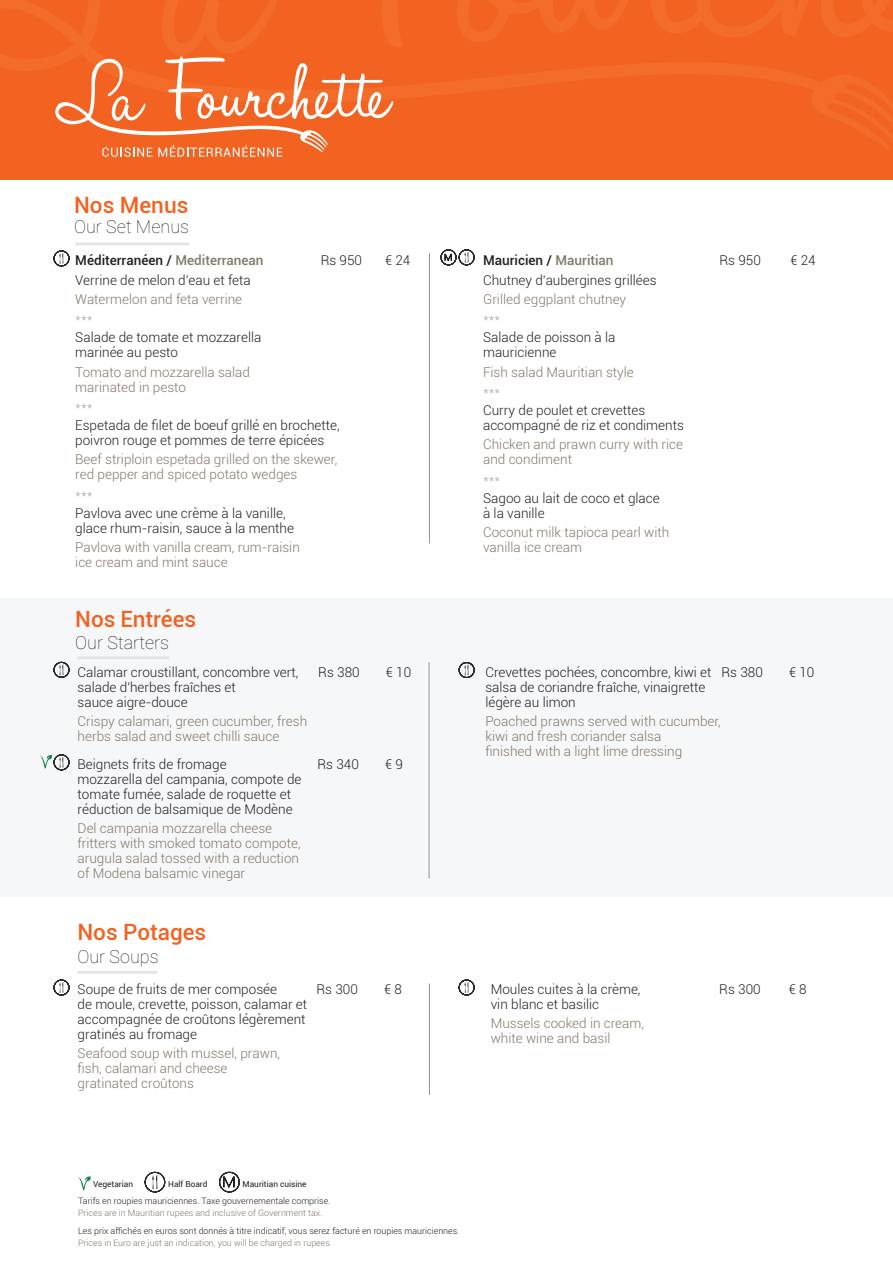
<style>
.page{position:relative;width:893px;height:1263px;background:#fff}
.page>*{position:absolute;margin:0;border:0;box-sizing:border-box;transform-origin:0 0}
.t1{font:500 22.5px "Roboto";color:#f26221}
.t2{font:100 18px "Roboto";color:#231f20}
.t3{font:300 13.5px/15px "Roboto";color:#231f20}
.t4{font:300 13.5px/15px "Roboto";color:#837969}
.t5{font:500 13.5px "Roboto";color:#231f20}
.t6{font:300 13.5px "Roboto";color:#a7a8ac}
.t7{font:300 8.85px/11.9px "Roboto";color:#231f20}
.t8{font:300 8.85px "Roboto";color:#837969}
.t9{font:8.25px "Roboto";color:#231f20}
.s1{color:#837969}
.s2{font-size:7.05px;color:#837969}
</style>
<div class="page">
<div style="left:0;top:598px;width:893px;height:299px;background:#f6f7f9"></div>
<div style="left:0;top:0;width:893px;height:179px;background:#f26221"></div>
<svg style="left:55px;top:56px;width:339px;height:101px"></svg>
<hr style="left:429px;top:253px;width:1px;height:290px;background:#939598">
<hr style="left:429px;top:662px;width:1px;height:216px;background:#939598">
<hr style="left:429px;top:984px;width:1px;height:111px;background:#939598">
<svg style="left:78px;top:1176px;width:13px;height:14px"></svg>
<svg style="left:145px;top:1172px;width:20px;height:20px"></svg>
<svg style="left:219px;top:1172px;width:20px;height:20px"></svg>
<svg style="left:54px;top:251px;width:15px;height:15px"></svg>
<svg style="left:441px;top:250px;width:33px;height:15px"></svg>
<svg style="left:54px;top:662px;width:15px;height:15px"></svg>
<svg style="left:39px;top:755px;width:30px;height:15px"></svg>
<svg style="left:459px;top:662px;width:15px;height:16px"></svg>
<svg style="left:54px;top:980px;width:15px;height:15px"></svg>
<svg style="left:459px;top:980px;width:15px;height:15px"></svg>
<hr style="left:75px;top:242px;width:114px;height:3px;background:#e4e5e7">
<hr style="left:78px;top:656px;width:91px;height:3px;background:#e4e5e7">
<hr style="left:77px;top:971px;width:80px;height:3px;background:#e4e5e7">
<h1 class="t1" style="left:74px;top:189px;width:116px">Nos Menus</h1>
<h2 class="t2" style="left:74px;top:214px;width:117px">Our Set Menus</h2>
<p class="t5" style="left:75px;top:251px;width:190px">Méditerranéen / <span class="s1">Mediterranean</span></p>
<p class="t3" style="left:321px;top:253px;width:43px">Rs 950</p>
<p class="t3" style="left:385px;top:253px;width:27px">€ 24</p>
<p class="t3" style="left:75px;top:272px;width:177px">Verrine de melon d’eau et feta</p>
<p class="t4" style="left:75px;top:291px;width:168px">Watermelon and feta verrine</p>
<p class="t6" style="left:75px;top:309px;width:19px">***</p>
<p class="t3" style="left:75px;top:330px;width:188px">Salade de tomate et mozzarella marinée au pesto</p>
<p class="t4" style="left:75px;top:364px;width:176px">Tomato and mozzarella salad marinated in pesto</p>
<p class="t6" style="left:75px;top:397px;width:19px">***</p>
<p class="t3" style="left:75px;top:417px;width:266px">Espetada de filet de boeuf grillé en brochette, poivron rouge et pommes de terre épicées</p>
<p class="t4" style="left:75px;top:452px;width:263px">Beef striploin espetada grilled on the skewer, red pepper and spiced potato wedges</p>
<p class="t6" style="left:75px;top:484px;width:19px">***</p>
<p class="t3" style="left:75px;top:505px;width:220px">Pavlova avec une crème à la vanille, glace rhum-raisin, sauce à la menthe</p>
<p class="t4" style="left:75px;top:539px;width:226px">Pavlova with vanilla cream, rum-raisin ice cream and mint sauce</p>
<h1 class="t1" style="left:75px;top:603px;width:122px">Nos Entrées</h1>
<h2 class="t2" style="left:75px;top:630px;width:95px">Our Starters</h2>
<p class="t3" style="left:78px;top:664px;width:222px">Calamar croustillant, concombre vert,</p>
<p class="t3" style="left:318px;top:664px;width:43px">Rs 380</p>
<p class="t3" style="left:386px;top:664px;width:27px">€ 10</p>
<p class="t3" style="left:78px;top:679px;width:160px">salade d'herbes fraîches et sauce aigre-douce</p>
<p class="t4" style="left:78px;top:713px;width:231px">Crispy calamari, green cucumber, fresh herbs salad and sweet chilli sauce</p>
<p class="t3" style="left:78px;top:756px;width:151px">Beignets frits de fromage</p>
<p class="t3" style="left:317px;top:756px;width:43px">Rs 340</p>
<p class="t3" style="left:385px;top:756px;width:19px">€ 9</p>
<p class="t3" style="left:78px;top:771px;width:225px">mozzarella del campania, compote de tomate fumée, salade de roquette et réduction de balsamique de Modène</p>
<p class="t4" style="left:78px;top:820px;width:225px">Del campania mozzarella cheese fritters with smoked tomato compote, arugula salad tossed with a reduction of Modena balsamic vinegar</p>
<h1 class="t1" style="left:77px;top:916px;width:130px">Nos Potages</h1>
<h2 class="t2" style="left:77px;top:944px;width:83px">Our Soups</h2>
<p class="t3" style="left:78px;top:981px;width:201px">Soupe de fruits de mer composée</p>
<p class="t3" style="left:316px;top:981px;width:43px">Rs 300</p>
<p class="t3" style="left:384px;top:981px;width:19px">€ 8</p>
<p class="t3" style="left:78px;top:996px;width:231px;text-align:justify">de moule, crevette, poisson, calamar et accompagnée de croûtons légèrement gratinés au fromage</p>
<p class="t4" style="left:78px;top:1045px;width:204px">Seafood soup with mussel, prawn, fish, calamari and cheese gratinated croûtons</p>
<p class="t5" style="left:483px;top:251px;width:132px">Mauricien / <span class="s1">Mauritian</span></p>
<p class="t3" style="left:719px;top:253px;width:43px">Rs 950</p>
<p class="t3" style="left:790px;top:253px;width:27px">€ 24</p>
<p class="t3" style="left:483px;top:272px;width:175px">Chutney d’aubergines grillées</p>
<p class="t4" style="left:483px;top:291px;width:145px">Grilled eggplant chutney</p>
<p class="t6" style="left:483px;top:309px;width:19px">***</p>
<p class="t3" style="left:483px;top:330px;width:134px">Salade de poisson à la mauricienne</p>
<p class="t4" style="left:483px;top:364px;width:152px">Fish salad Mauritian style</p>
<p class="t6" style="left:483px;top:382px;width:19px">***</p>
<p class="t3" style="left:483px;top:402px;width:202px">Curry de poulet et crevettes accompagné de riz et condiments</p>
<p class="t4" style="left:483px;top:437px;width:202px">Chicken and prawn curry with rice and condiment</p>
<p class="t6" style="left:483px;top:469px;width:19px">***</p>
<p class="t3" style="left:483px;top:490px;width:178px">Sagoo au lait de coco et glace à la vanille</p>
<p class="t4" style="left:483px;top:524px;width:188px">Coconut milk tapioca pearl with vanilla ice cream</p>
<p class="t3" style="left:485px;top:664px;width:279px">Crevettes pochées, concombre, kiwi et Rs 380</p>
<p class="t3" style="left:789px;top:664px;width:27px">€ 10</p>
<p class="t3" style="left:485px;top:679px;width:222px">salsa de coriandre fraîche, vinaigrette légère au limon</p>
<p class="t4" style="left:485px;top:713px;width:237px">Poached prawns served with cucumber, kiwi and fresh coriander salsa<br>finished with a light lime dressing</p>
<p class="t3" style="left:491px;top:981px;width:151px">Moules cuites à la crème,</p>
<p class="t3" style="left:719px;top:981px;width:43px">Rs 300</p>
<p class="t3" style="left:789px;top:981px;width:19px">€ 8</p>
<p class="t3" style="left:491px;top:996px;width:110px">vin blanc et basilic</p>
<p class="t4" style="left:491px;top:1015px;width:155px">Mussels cooked in cream, white wine and basil</p>
<p class="t9" style="left:93px;top:1178px;width:41px">Vegetarian</p>
<p class="t9" style="left:168px;top:1178px;width:41px">Half Board</p>
<p class="t9" style="left:243px;top:1178px;width:66px">Mauritian cuisine</p>
<p class="t7" style="left:78px;top:1194px;width:254px">Tarifs en roupies mauriciennes. Taxe gouvernementale comprise.</p>
<p class="t8" style="left:78px;top:1206px;width:246px">Prices are in Mauritian rupees and inclusive of Government tax.</p>
<p class="t7" style="left:78px;top:1225px;width:383px">Les prix affichés en euros sont donnés à titre indicatif, vous serez facturé en roupies mauriciennes.<br><span class="s1">Prices in Euro are just an indication, you will be charged in rupees</span><span class="s2">.</span></p>
</div>
